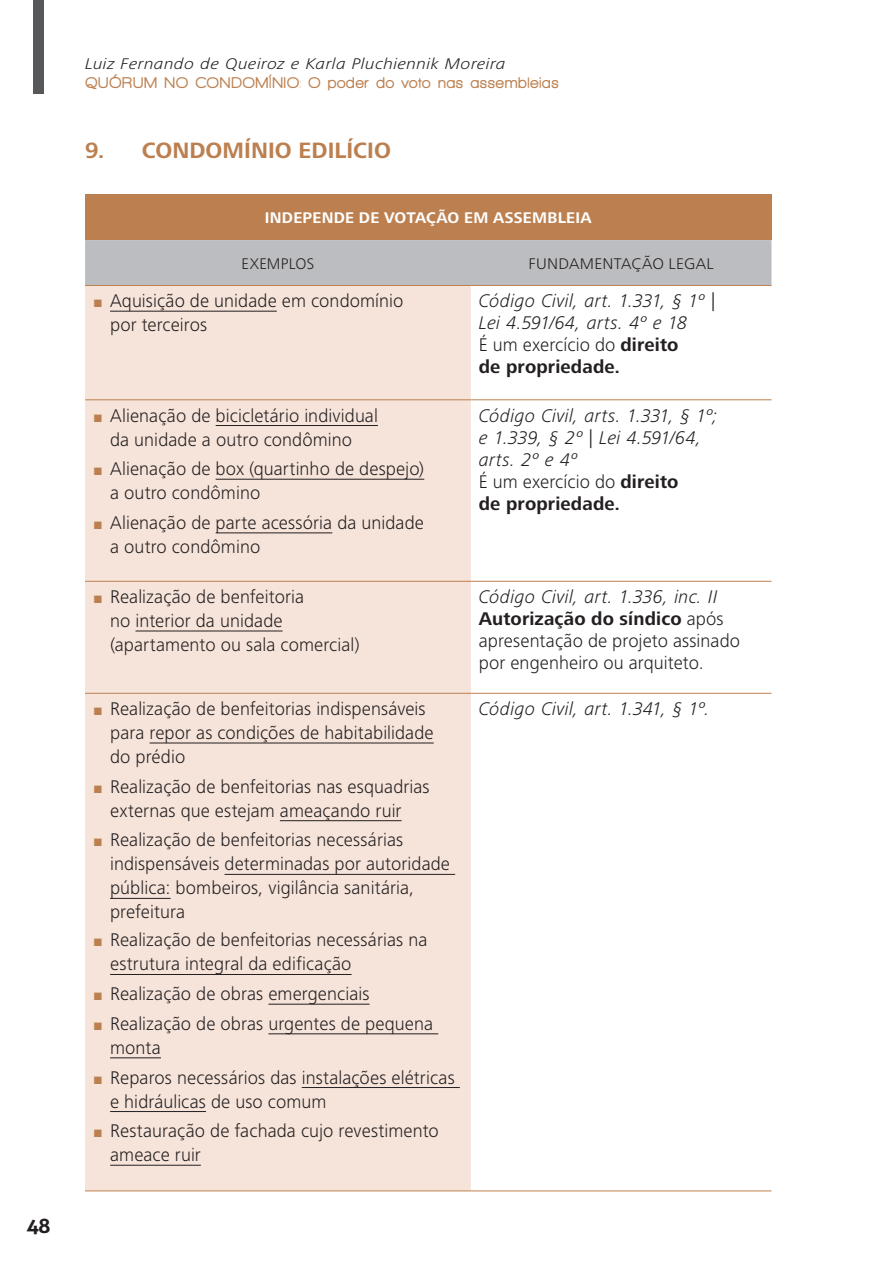
<style>
.page{position:relative;width:885px;height:1276px;background:#fff}
.page>*{position:absolute;margin:0;border:0;box-sizing:border-box;transform-origin:0 0}
.Título_NUMERO{font:700 23px "Frutiger Next LT";letter-spacing:.005em;color:#bc8050}
.t1{font:700 20px "Aller";color:#231f20;scale:1.05 1}
.TABELA_LEGAL{font:300 19px/24px "Frutiger Next LT";letter-spacing:.005em;color:#231f20}
.TABELA_LEGAL-2{font:italic 300 19px/22px "Frutiger Next LT";letter-spacing:.01em;color:#231f20}
.TABELA_LEGAL-3{font:700 19px/22px "Frutiger Next LT";letter-spacing:.01em;color:#231f20}
.t2{font:italic 300 16px "Frutiger Next LT";letter-spacing:.015em;color:#231f20;scale:1.15 1}
.t3{font:16px "Walkway Rounded";letter-spacing:.06em;color:#bc8050;scale:1.05 1}
.Sub-título_NUMEROS{font:700 16px "Frutiger Next LT";letter-spacing:.015em;color:#fff}
.EXEMPLO___xxx{font:300 16px "Frutiger Next LT";letter-spacing:.015em;color:#231f20;scale:1.05 1}
.EXEMPLO___xxx-2{font:300 16px "Frutiger Next LT";letter-spacing:.015em;color:#231f20}
.s1{font-family:"Arial";font-weight:400;font-size:16px;color:#bc8050}
.s2{font-weight:300}
.s3{font-weight:700}
</style>
<div class="page">
<div style="left:34px;top:0;width:10px;height:94px;background:#57585a"></div>
<div style="left:85px;top:195px;width:686px;height:45px;background:#bc8050"></div>
<div style="left:85px;top:240px;width:686px;height:45px;background:#bcbdc0"></div>
<div style="left:85px;top:286px;width:386px;height:904px;background:#f6e4da"></div>
<hr style="left:85px;top:285px;width:386px;height:1px;background:#bc8050">
<hr style="left:471px;top:285px;width:300px;height:1px;background:#bc8050">
<hr style="left:85px;top:399px;width:386px;height:1px;background:#bc8050">
<hr style="left:471px;top:399px;width:300px;height:1px;background:#bc8050">
<hr style="left:85px;top:581px;width:386px;height:1px;background:#bc8050">
<hr style="left:471px;top:581px;width:300px;height:1px;background:#bc8050">
<hr style="left:85px;top:693px;width:386px;height:1px;background:#bc8050">
<hr style="left:471px;top:693px;width:300px;height:1px;background:#bc8050">
<hr style="left:85px;top:1190px;width:386px;height:1px;background:#bc8050">
<hr style="left:471px;top:1190px;width:300px;height:1px;background:#bc8050">
<hr style="left:110px;top:311px;width:167px;height:1px;background:#231f20">
<hr style="left:216px;top:425px;width:162px;height:1px;background:#231f20">
<hr style="left:216px;top:479px;width:208px;height:1px;background:#231f20">
<hr style="left:216px;top:532px;width:116px;height:1px;background:#231f20">
<hr style="left:135px;top:630px;width:147px;height:1px;background:#231f20">
<hr style="left:149px;top:742px;width:284px;height:1px;background:#231f20">
<hr style="left:280px;top:820px;width:121px;height:1px;background:#231f20">
<hr style="left:224px;top:874px;width:231px;height:1px;background:#231f20">
<hr style="left:110px;top:898px;width:61px;height:1px;background:#231f20">
<hr style="left:110px;top:974px;width:241px;height:1px;background:#231f20">
<hr style="left:268px;top:1003px;width:101px;height:1px;background:#231f20">
<hr style="left:268px;top:1033px;width:170px;height:1px;background:#231f20">
<hr style="left:110px;top:1057px;width:51px;height:1px;background:#231f20">
<hr style="left:302px;top:1087px;width:158px;height:1px;background:#231f20">
<hr style="left:110px;top:1111px;width:96px;height:1px;background:#231f20">
<hr style="left:110px;top:1164px;width:91px;height:1px;background:#231f20">
<p class="t1" style="left:27px;top:1213px;width:24px">48</p>
<p class="t2" style="left:85px;top:55px;width:367px">Luiz Fernando de Queiroz e Karla Pluchiennik Moreira</p>
<p class="t3" style="left:85px;top:74px;width:452px">QUÓRUM NO CONDOMÍNIO: O poder do voto nas assembleias</p>
<p class="Título_NUMERO" style="left:85px;top:138px;width:307px">9. CONDOMÍNIO EDILÍCIO</p>
<p class="Sub-título_NUMEROS" style="left:265px;top:209px;width:328px">INDEPENDE DE VOTAÇÃO EM ASSEMBLEIA</p>
<p class="EXEMPLO___xxx-2" style="left:241px;top:254px;width:74px">EXEMPLOS</p>
<p class="EXEMPLO___xxx" style="left:528px;top:254px;width:178px">FUNDAMENTAÇÃO LEGAL</p>
<p class="TABELA_LEGAL" style="left:110px;top:289px;width:295px;text-indent:-17px"><span class="s1">■</span> Aquisição de unidade em condomínio por terceiros</p>
<p class="TABELA_LEGAL-2" style="left:479px;top:290px;width:238px">Código Civil, art. 1.331, § 1º |<br>Lei 4.591/64, arts. 4º e 18</p>
<p class="TABELA_LEGAL-3" style="left:479px;top:334px;width:201px"><span class="s2">É um exercício do</span> direito de propriedade.</p>
<p class="TABELA_LEGAL" style="left:93px;top:403px;width:286px;text-align:center"><span class="s1">■</span> Alienação de bicicletário individual da unidade a outro condômino</p>
<p class="TABELA_LEGAL" style="left:110px;top:457px;width:315px;text-indent:-17px"><span class="s1">■</span> Alienação de box (quartinho de despejo) a outro condômino</p>
<p class="TABELA_LEGAL" style="left:110px;top:510px;width:315px;text-indent:-17px"><span class="s1">■</span> Alienação de parte acessória da unidade a outro condômino</p>
<p class="TABELA_LEGAL-2" style="left:479px;top:404px;width:240px">Código Civil, arts. 1.331, § 1º; e 1.339, § 2º | Lei 4.591/64, arts. 2º e 4º</p>
<p class="TABELA_LEGAL-3" style="left:479px;top:470px;width:201px"><span class="s2">É um exercício do</span> direito de propriedade.</p>
<p class="TABELA_LEGAL" style="left:110px;top:585px;width:251px;text-indent:-17px"><span class="s1">■</span> Realização de benfeitoria<br>no interior da unidade (apartamento ou sala comercial)</p>
<p class="TABELA_LEGAL-2" style="left:479px;top:586px;width:240px">Código Civil, art. 1.336, inc. II</p>
<p class="TABELA_LEGAL" style="left:479px;top:608px;width:263px;line-height:22px"><span class="s3">Autorização do síndico</span> após apresentação de projeto assinado por engenheiro ou arquiteto.</p>
<p class="TABELA_LEGAL" style="left:110px;top:697px;width:325px;text-indent:-17px"><span class="s1">■</span> Realização de benfeitorias indispensáveis para repor as condições de habitabilidade do prédio</p>
<p class="TABELA_LEGAL" style="left:93px;top:774px;width:338px;text-align:center"><span class="s1">■</span> Realização de benfeitorias nas esquadrias externas que estejam ameaçando ruir</p>
<p class="TABELA_LEGAL" style="left:110px;top:828px;width:341px;text-indent:-17px"><span class="s1">■</span> Realização de benfeitorias necessárias indispensáveis determinadas por autoridade pública: bombeiros, vigilância sanitária, prefeitura</p>
<p class="TABELA_LEGAL" style="left:110px;top:928px;width:319px;text-indent:-17px"><span class="s1">■</span> Realização de benfeitorias necessárias na estrutura integral da edificação</p>
<p class="TABELA_LEGAL" style="left:93px;top:982px;width:278px"><span class="s1">■</span> Realização de obras emergenciais</p>
<p class="TABELA_LEGAL" style="left:110px;top:1011px;width:324px;text-indent:-17px"><span class="s1">■</span> Realização de obras urgentes de pequena monta</p>
<p class="TABELA_LEGAL" style="left:110px;top:1065px;width:346px;text-indent:-17px"><span class="s1">■</span> Reparos necessários das instalações elétricas e hidráulicas de uso comum</p>
<p class="TABELA_LEGAL" style="left:110px;top:1119px;width:330px;text-indent:-17px"><span class="s1">■</span> Restauração de fachada cujo revestimento ameace ruir</p>
<p class="TABELA_LEGAL-2" style="left:479px;top:698px;width:232px">Código Civil, art. 1.341, § 1º.</p>
</div>
